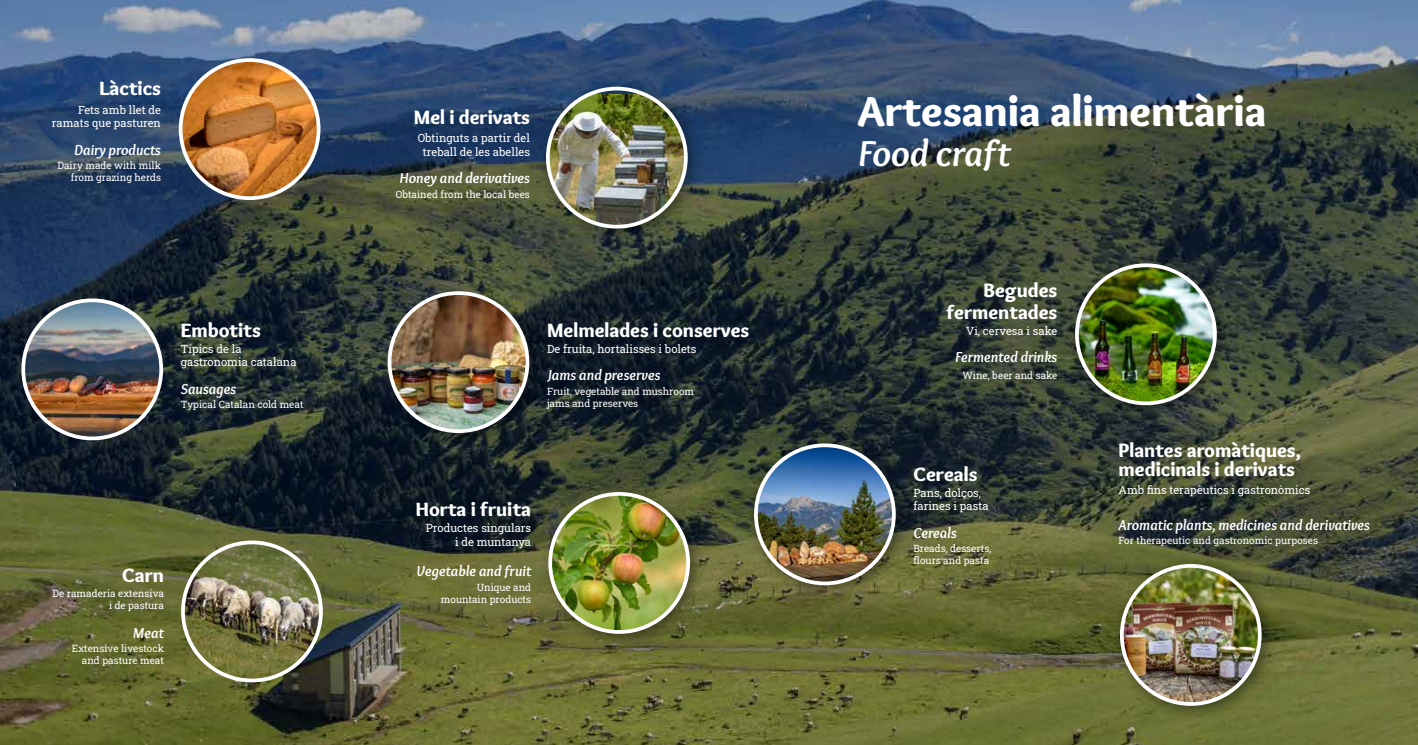
<style>
.page{position:relative;width:1418px;height:745px;background:#fff}
.page>*{position:absolute;margin:0;border:0;box-sizing:border-box;transform-origin:0 0}
.t1{font:900 43.75px "Overlock";color:#fff}
.t2{font:italic 700 37.5px "Overlock";color:#fff}
.t3{font:900 20px/21.5px "Overlock";color:#fff;text-align:right}
.t4{font:italic 700 15px "Overlock";color:#fff}
.t5{font:11.25px/13.5px "Roboto Slab";color:#fff;text-align:right}
.t6{font:10px/12px "Roboto Slab";color:#fff;text-align:right}
</style>
<div class="page">
<img style="left:0;top:0;width:1417px;height:744px">
<img style="left:181px;top:60px;width:137px;height:138px;border-radius:69px">
<div style="left:179px;top:58px;width:141px;height:142px;border:4px solid #fff;border-radius:50%"></div>
<div style="left:537px;top:78px;width:166px;height:165px;background:#000;opacity:.4"></div>
<img style="left:548px;top:94px;width:138px;height:132px">
<div style="left:546px;top:87px;width:141px;height:141px;border:4px solid #fff;border-radius:50%"></div>
<img style="left:23px;top:300px;width:138px;height:138px;border-radius:69px">
<div style="left:21px;top:298px;width:142px;height:142px;border:4px solid #fff;border-radius:50%"></div>
<div style="left:540px;top:483px;width:165px;height:165px;background:#000;opacity:.4"></div>
<img style="left:550px;top:493px;width:138px;height:138px;border-radius:69px">
<div style="left:548px;top:491px;width:142px;height:142px;border:4px solid #fff;border-radius:50%"></div>
<div style="left:379px;top:283px;width:165px;height:165px;background:#000;opacity:.4"></div>
<img style="left:389px;top:293px;width:138px;height:138px;border-radius:69px">
<div style="left:387px;top:291px;width:142px;height:142px;border:4px solid #fff;border-radius:50%"></div>
<div style="left:745px;top:435px;width:166px;height:165px;background:#000;opacity:.4"></div>
<img style="left:756px;top:445px;width:137px;height:138px;border-radius:69px">
<div style="left:754px;top:443px;width:141px;height:142px;border:4px solid #fff;border-radius:50%"></div>
<div style="left:1066px;top:255px;width:165px;height:165px;background:#000;opacity:.4"></div>
<img style="left:1076px;top:265px;width:138px;height:138px;border-radius:69px">
<div style="left:1075px;top:263px;width:141px;height:142px;border:4px solid #fff;border-radius:50%"></div>
<div style="left:1111px;top:555px;width:165px;height:165px;background:#000;opacity:.4"></div>
<img style="left:1121px;top:565px;width:138px;height:138px;border-radius:69px">
<div style="left:1119px;top:563px;width:142px;height:142px;border:4px solid #fff;border-radius:50%"></div>
<img style="left:183px;top:542px;width:138px;height:138px;border-radius:69px">
<div style="left:181px;top:540px;width:142px;height:142px;border:4px solid #fff;border-radius:50%"></div>
<h3 class="t3" style="left:99px;top:79px;width:63px">Làctics</h3>
<p class="t5" style="left:52px;top:104px;width:111px">Fets amb llet de ramats que pasturen</p>
<h3 class="t4" style="left:74px;top:143px;width:88px">Dairy products</h3>
<p class="t6" style="left:57px;top:160px;width:105px">Dairy made with milk from grazing herds</p>
<h3 class="t3" style="left:181px;top:321px;width:82px">Embotits</h3>
<p class="t5" style="left:181px;top:343px;width:117px;text-align:left">Típics de la gastronomia catalana</p>
<h3 class="t4" style="left:181px;top:382px;width:57px">Sausages</h3>
<p class="t6" style="left:181px;top:399px;width:124px">Typical Catalan cold meat</p>
<h3 class="t3" style="left:122px;top:566px;width:43px">Carn</h3>
<p class="t6" style="left:53px;top:587px;width:113px;line-height:12.5px">De ramaderia extensiva i de pastura</p>
<h3 class="t4" style="left:133px;top:626px;width:33px">Meat</h3>
<p class="t6" style="left:72px;top:643px;width:93px">Extensive livestock and pasture meat</p>
<h3 class="t3" style="left:414px;top:108px;width:118px">Mel i derivats</h3>
<p class="t5" style="left:418px;top:132px;width:114px;text-align:center">Obtinguts a partir del treball de les abelles</p>
<h3 class="t4" style="left:399px;top:172px;width:132px">Honey and derivatives</h3>
<p class="t6" style="left:396px;top:189px;width:136px">Obtained from the local bees</p>
<h3 class="t3" style="left:547px;top:321px;width:204px">Melmelades i conserves</h3>
<p class="t5" style="left:547px;top:343px;width:151px">De fruita, hortalisses i bolets</p>
<h3 class="t4" style="left:547px;top:369px;width:115px">Jams and preserves</h3>
<p class="t6" style="left:547px;top:386px;width:149px;text-align:left">Fruit, vegetable and mushroom jams and preserves</p>
<h3 class="t3" style="left:416px;top:500px;width:117px">Horta i fruita</h3>
<p class="t5" style="left:426px;top:522px;width:107px">Productes singulars i de muntanya</p>
<h3 class="t4" style="left:416px;top:564px;width:116px">Vegetable and fruit</h3>
<p class="t6" style="left:441px;top:581px;width:92px">Unique and mountain products</p>
<h1 class="t1" style="left:857px;top:93px;width:410px">Artesania alimentària</h1>
<h2 class="t2" style="left:857px;top:138px;width:154px">Food craft</h2>
<h3 class="t3" style="left:946px;top:281px;width:112px">Begudes fermentades</h3>
<p class="t5" style="left:966px;top:324px;width:93px">Vi, cervesa i sake</p>
<h3 class="t4" style="left:955px;top:350px;width:104px">Fermented drinks</h3>
<p class="t6" style="left:962px;top:370px;width:96px">Wine, beer and sake</p>
<h3 class="t3" style="left:913px;top:464px;width:65px">Cereals</h3>
<p class="t5" style="left:913px;top:486px;width:77px;text-align:left">Pans, dolços, farines i pasta</p>
<h3 class="t4" style="left:913px;top:526px;width:45px">Cereals</h3>
<p class="t6" style="left:913px;top:543px;width:79px;text-align:left">Breads, desserts, flours and pasta</p>
<h3 class="t3" style="left:1118px;top:442px;width:184px;line-height:19px;text-align:left">Plantes aromàtiques, medicinals i derivats</h3>
<p class="t5" style="left:1118px;top:482px;width:193px">Amb fins terapèutics i gastronòmics</p>
<h3 class="t4" style="left:1118px;top:518px;width:253px">Aromatic plants, medicines and derivatives</h3>
<p class="t6" style="left:1118px;top:535px;width:201px">For therapeutic and gastronomic purposes</p>
</div>
